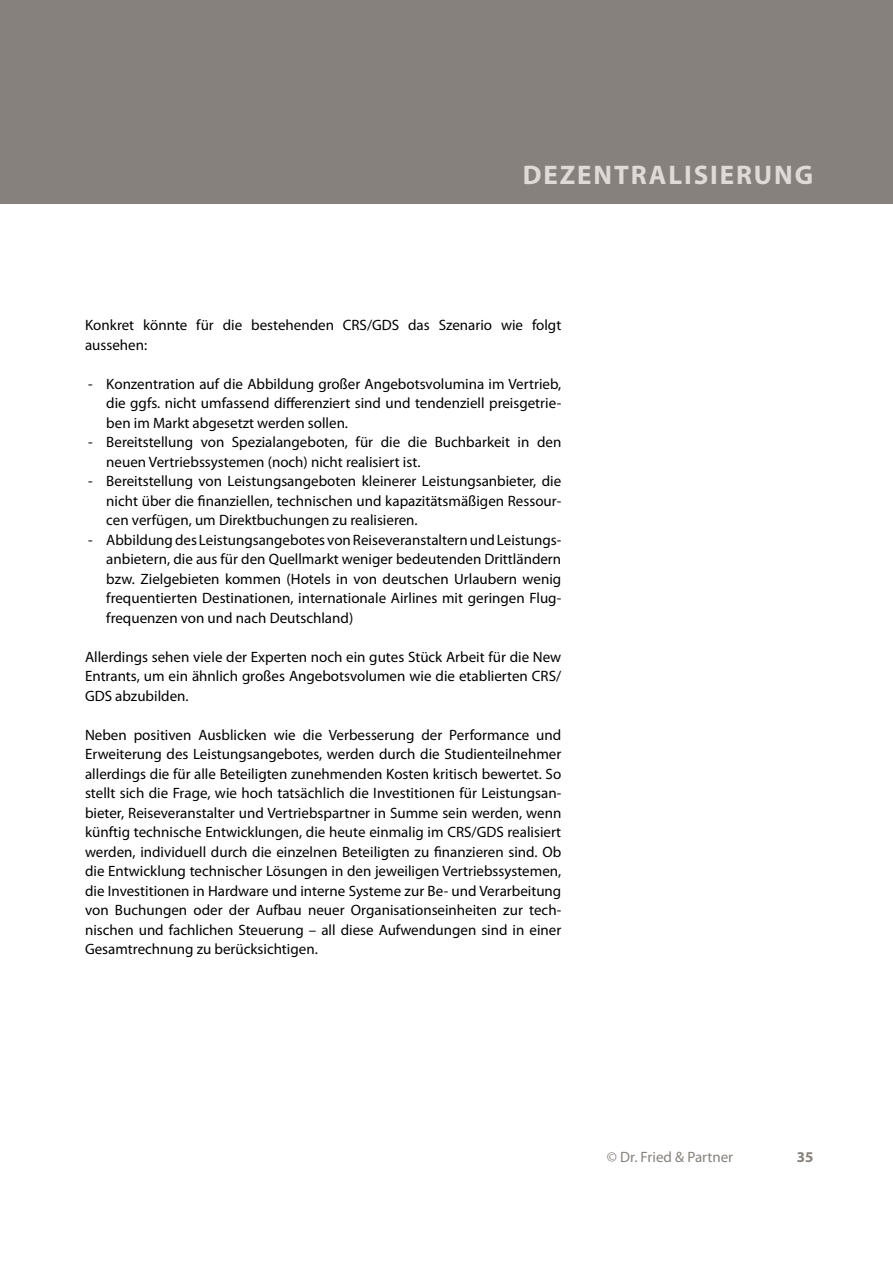
<style>
.page{position:relative;width:893px;height:1263px;background:#fff}
.page>*{position:absolute;margin:0;border:0;box-sizing:border-box;transform-origin:0 0}
.t1{font:700 27px "Myriad Pro";letter-spacing:.07em;color:#dfdad7}
.t2{font:15px/19.5px "Myriad Pro";color:#000;text-align:justify}
.t3{font:15px "Myriad Pro";color:#86817c}
.t4{font:700 15px "Myriad Pro";color:#86817c}
</style>
<div class="page">
<div style="left:0;top:0;width:893px;height:204px;background:#86817c"></div>
<h1 class="t1" style="left:523px;top:157px;width:292px">DEZENTRALISIERUNG</h1>
<p class="t2" style="left:85px;top:315px;width:478px">Konkret könnte für die bestehenden CRS/GDS das Szenario wie folgt aussehen:</p>
<p class="t2" style="left:106px;top:374px;width:456px;text-indent:-18px">- Konzentration auf die Abbildung großer Angebotsvolumina im Vertrieb, die ggfs. nicht umfassend differenziert sind und tendenziell preisgetrie&shy;ben im Markt abgesetzt werden sollen.</p>
<p class="t2" style="left:106px;top:432px;width:456px;text-indent:-18px">- Bereitstellung von Spezialangeboten, für die die Buchbarkeit in den neuen Vertriebssystemen (noch) nicht realisiert ist.</p>
<p class="t2" style="left:106px;top:471px;width:456px;text-indent:-18px">- Bereitstellung von Leistungsangeboten kleinerer Leistungsanbieter, die nicht über die finanziellen, technischen und kapazitätsmäßigen Ressour&shy;cen verfügen, um Direktbuchungen zu realisieren.</p>
<p class="t2" style="left:106px;top:530px;width:456px;text-indent:-18px">- Abbildung des Leistungsangebotes von Reiseveranstaltern und Leistungs&shy;anbietern, die aus für den Quellmarkt weniger bedeutenden Drittländern bzw. Zielgebieten kommen (Hotels in von deutschen Urlaubern wenig frequentierten Destinationen, internationale Airlines mit geringen Flug&shy;frequenzen von und nach Deutschland)</p>
<p class="t2" style="left:85px;top:647px;width:478px">Allerdings sehen viele der Experten noch ein gutes Stück Arbeit für die New Entrants, um ein ähnlich großes Angebotsvolumen wie die etablierten CRS/ GDS abzubilden.</p>
<p class="t2" style="left:85px;top:725px;width:478px">Neben positiven Ausblicken wie die Verbesserung der Performance und Erweiterung des Leistungsangebotes, werden durch die Studienteilnehmer allerdings die für alle Beteiligten zunehmenden Kosten kritisch bewertet. So stellt sich die Frage, wie hoch tatsächlich die Investitionen für Leistungsan&shy;bieter, Reiseveranstalter und Vertriebspartner in Summe sein werden, wenn künftig technische Entwicklungen, die heute einmalig im CRS/GDS realisiert werden, individuell durch die einzelnen Beteiligten zu finanzieren sind. Ob die Entwicklung technischer Lösungen in den jeweiligen Vertriebssystemen, die Investitionen in Hardware und interne Systeme zur Be- und Verarbeitung von Buchungen oder der Aufbau neuer Organisationseinheiten zur tech&shy;nischen und fachlichen Steuerung – all diese Aufwendungen sind in einer Gesamtrechnung zu berücksichtigen.</p>
<p class="t3" style="left:607px;top:1148px;width:128px">© Dr. Fried &amp; Partner</p>
<p class="t4" style="left:797px;top:1147px;width:18px">35</p>
</div>
